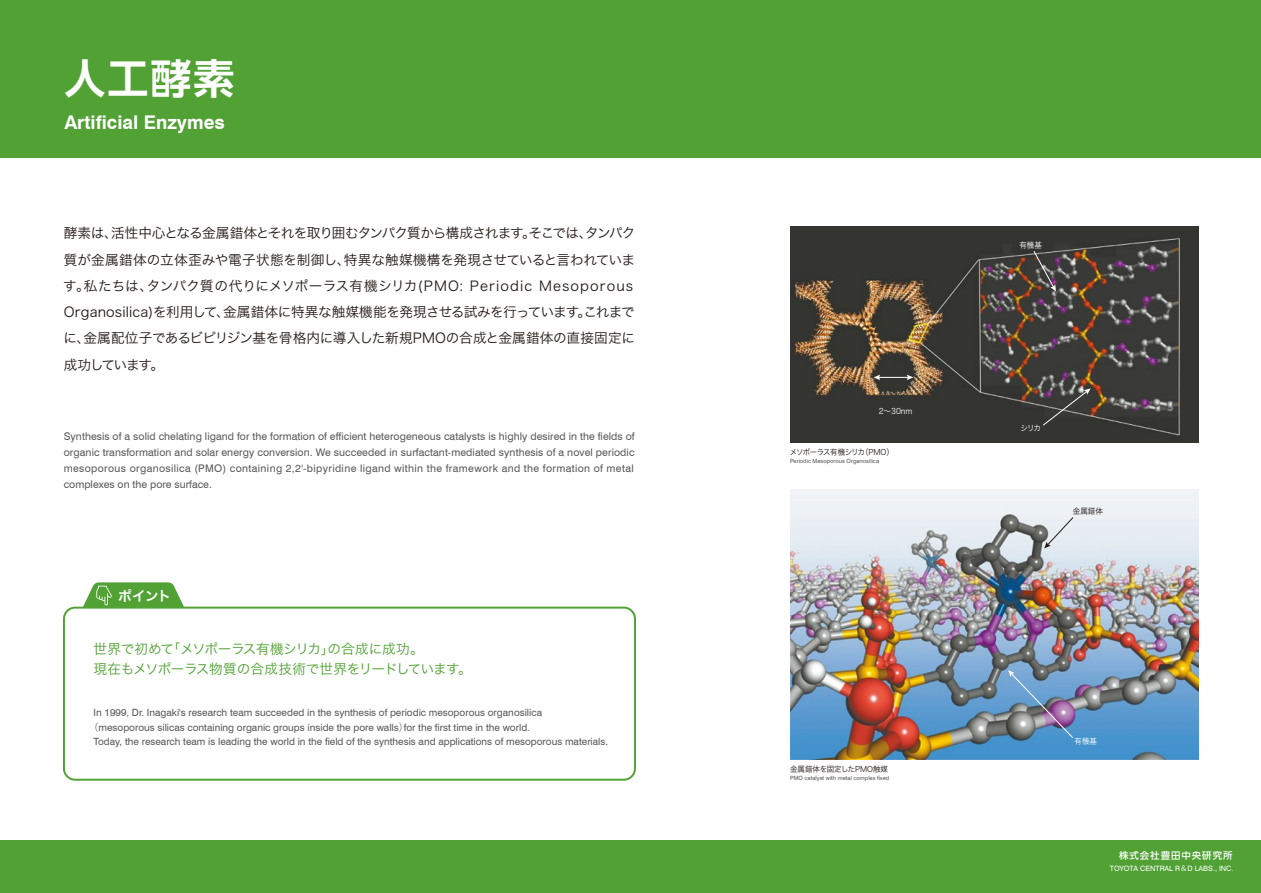
<style>
.page{position:relative;width:1261px;height:893px;background:#fff}
.page>*{position:absolute;margin:0;border:0;box-sizing:border-box;transform-origin:0 0}
.t1{font:700 40.95px "UD Shin Go Pro De";color:#fff}
.t2{font:700 18.9px "Swiss 721 BT";color:#fff}
.t3{font:13.65px/26.2px "Hira Kaku Std W3";letter-spacing:-.015em;color:#221815}
.t4{font:13.65px/20px "Hira Kaku Std W3";letter-spacing:-.03em;color:#51a135}
.t5{font:13.65px "Hira Kaku Std W6";color:#fff}
.t6{font:10.5px/15.8px "Swiss 721 BT";letter-spacing:.015em;color:#595757;text-align:justify}
.t7{font:10.05px "Swiss 721 BT";color:#595757}
.t8{font:500 9.45px "UD Shin Go Pro";letter-spacing:.1em;color:#fff}
.t9{font:7.8px "Hira Kaku Std W3";letter-spacing:-.06em;color:#221815;scale:.95 1}
.t10{font:7.8px "Hira Kaku Std W3";color:#fff;scale:.95 1}
.t11{font:7.8px "Hira Kaku Std W3";color:#221815;scale:.95 1}
.t12{font:7.8px "Hira Kaku Std W3";letter-spacing:-.02em;color:#221815;scale:.95 1}
.t13{font:7.35px "Swiss 721 BT";color:#fff}
.t14{font:5.7px "Swiss 721 BT";color:#595757}
.s1{font-family:"Koz Go Pr 6 N"}
</style>
<div class="page">
<div style="left:0;top:841px;width:1260px;height:52px;background:#51a135"></div>
<div style="left:0;top:0;width:1260px;height:157px;background:#51a135"></div>
<div style="left:63px;top:607px;width:573px;height:174px;border:2px solid #51a135;border-radius:11px"></div>
<svg style="left:82px;top:582px;width:103px;height:28px"></svg>
<img style="left:790px;top:227px;width:408px;height:215px">
<svg style="left:1032px;top:250px;width:24px;height:42px"></svg>
<hr style="left:878px;top:377px;width:30px;height:1px;background:#fff">
<svg style="left:873px;top:375px;width:7px;height:5px"></svg>
<svg style="left:906px;top:375px;width:7px;height:5px"></svg>
<svg style="left:1042px;top:388px;width:48px;height:38px;background:#494846"></svg>
<img style="left:790px;top:489px;width:408px;height:270px">
<svg style="left:1044px;top:516px;width:30px;height:32px"></svg>
<img style="left:1008px;top:670px;width:65px;height:69px">
<h1 class="t1" style="left:64px;top:45px;width:171px">人工酵素</h1>
<h2 class="t2" style="left:64px;top:110px;width:162px">Artificial Enzymes</h2>
<p class="t3" style="left:63px;top:220px;width:574px">酵素は、活性中心となる金属錯体とそれを取り囲むタンパク質から構成されます。そこでは、タンパク質が金属錯体の立体歪みや電子状態を制御し、特異な触媒機構を発現させていると言われています。私たちは、タンパク質の代りにメソポーラス有機シリカ(PMO: Periodic Mesoporous Organosilica)を利用して、金属錯体に特異な触媒機能を発現させる試みを行っています。これまでに、金属配位子であるビピリジン基を骨格内に導入した新規PMOの合成と金属錯体の直接固定に成功しています。</p>
<p class="t6" style="left:64px;top:429px;width:572px">Synthesis of a solid chelating ligand for the formation of efficient heterogeneous catalysts is highly desired in the fields of organic transformation and solar energy conversion. We succeeded in surfactant-mediated synthesis of a novel periodic mesoporous organosilica (PMO) containing 2,2'-bipyridine ligand within the framework and the formation of metal complexes on the pore surface.</p>
<h3 class="t5" style="left:118px;top:585px;width:54px">ポイント</h3>
<h3 class="t4" style="left:94px;top:639px;width:380px">世界で初めて「メソポーラス有機シリカ」の合成に成功。<br>現在もメソポーラス物質の合成技術で世界をリードしています。</h3>
<p class="t7" style="left:94px;top:706px;width:450px">In 1999, Dr. Inagaki's research team succeeded in the synthesis of periodic mesoporous organosilica</p>
<p class="t7" style="left:89px;top:721px;width:443px"><span class="s1">（</span>mesoporous silicas containing organic groups inside the pore walls<span class="s1">）</span>for the first time in the world.</p>
<p class="t7" style="left:94px;top:736px;width:516px">Today, the research team is leading the world in the field of the synthesis and applications of mesoporous materials.</p>
<p class="t10" style="left:878px;top:405px;width:37px">2～30nm</p>
<p class="t9" style="left:789px;top:446px;width:111px">メソポーラス有機シリカ（PMO）</p>
<p class="t14" style="left:790px;top:458px;width:91px">Periodic Mesoporous Organosilica</p>
<p class="t11" style="left:790px;top:763px;width:105px">金属錯体を固定したPMO触媒</p>
<p class="t14" style="left:790px;top:775px;width:101px">PMO catalyst with metal complex fixed</p>
<p class="t10" style="left:1019px;top:239px;width:25px">有機基</p>
<p class="t10" style="left:1020px;top:422px;width:23px">シリカ</p>
<p class="t12" style="left:1073px;top:505px;width:33px">金属錯体</p>
<p class="t10" style="left:1074px;top:735px;width:25px">有機基</p>
<p class="t8" style="left:1119px;top:847px;width:115px">株式会社豊田中央研究所</p>
<p class="t13" style="left:1109px;top:863px;width:125px">TOYOTA CENTRAL R<span class="s1">＆</span>D LABS., INC.</p>
</div>
